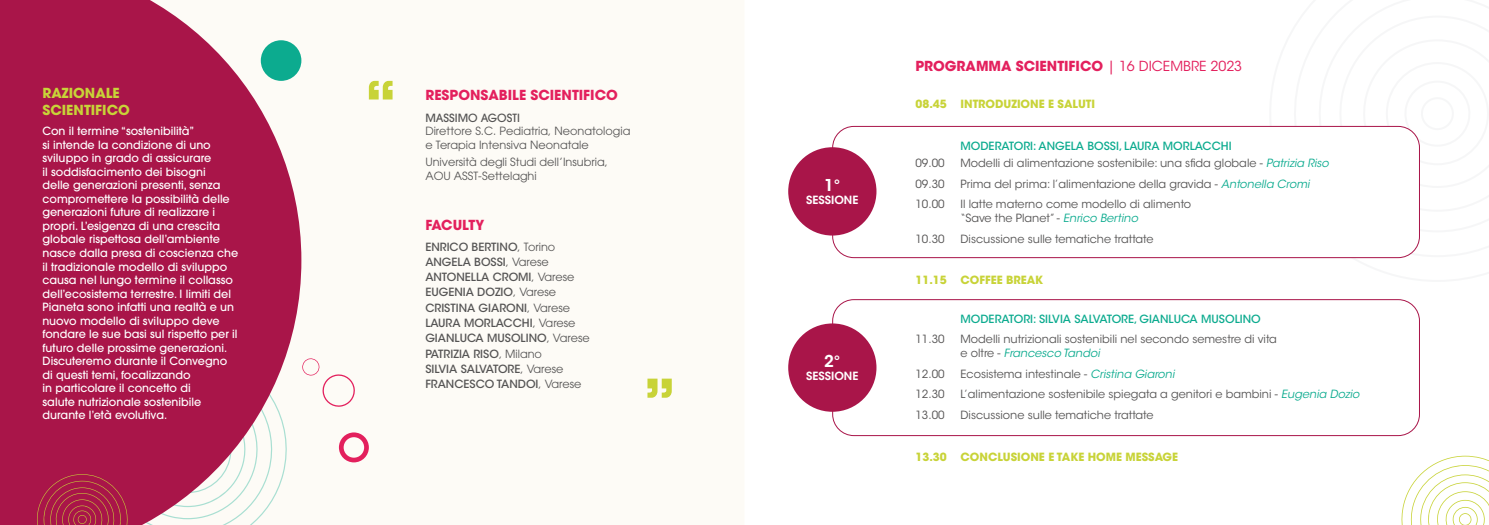
<style>
.page{position:relative;width:1489px;height:525px;background:#fff}
.page>*{position:absolute;margin:0;border:0;box-sizing:border-box;transform-origin:0 0}
.t1{font:600 16.25px "ITC Avant Garde Std";color:#fff}
.t2{font:700 13.75px "ITC Avant Garde Std";color:#e3205d}
.t3{font:700 13.75px "ITC Avant Garde Pro";color:#e3205d}
.t4{font:700 13.75px/16.5px "ITC Avant Garde Pro";color:#c8d338}
.t5{font:700 13.75px "ITC Avant Garde Pro";letter-spacing:-.025em;color:#e3205d}
.t6{font:500 11.25px/13.5px "ITC Avant Garde Pro";color:#fff}
.t7{font:11.25px/13.5px "ITC Avant Garde Std";color:#555454}
.t8{font:500 11.25px/15.2px "ITC Avant Garde Std";color:#555454}
.t9{font:11.25px/13.5px "ITC Avant Garde Pro";color:#555454}
.t10{font:500 11.25px "ITC Avant Garde Std";color:#0cab8f}
.t11{font:700 11.25px "ITC Avant Garde Std";color:#c8d338}
.t12{font:600 11.25px "ITC Avant Garde Std";color:#fff}
.t13{font:500 11.25px "ITC Avant Garde Pro";color:#555454}
.s1{font-family:"ITC Avant Garde Pro";font-weight:400}
.s2{font-weight:400}
.s3{font-style:italic;color:#0cab8f}
</style>
<div class="page">
<svg style="left:1251px;top:125px;width:169px;height:134px"></svg>
<svg style="left:339px;top:432px;width:30px;height:30px"></svg>
<svg style="left:302px;top:358px;width:53px;height:49px"></svg>
<div style="left:832px;top:126px;width:587px;height:131px;background:#fff;border-radius:21px"></div>
<div style="left:832px;top:126px;width:587px;height:132px;border:1px solid #a91549;border-radius:21px"></div>
<div style="left:832px;top:299px;width:587px;height:136px;border:1px solid #a91549;border-radius:21px"></div>
<svg style="left:0;top:0;width:301px;height:524px;background:#b1315e"></svg>
<svg style="left:32px;top:364px;width:249px;height:160px"></svg>
<svg style="left:647px;top:378px;width:24px;height:19px"></svg>
<svg style="left:369px;top:81px;width:23px;height:18px"></svg>
<svg style="left:1401px;top:455px;width:87px;height:69px"></svg>
<div style="left:788px;top:147px;width:88px;height:88px;background:#a91549;border-radius:50%"></div>
<div style="left:788px;top:323px;width:88px;height:88px;background:#a91549;border-radius:50%"></div>
<p class="t4" style="left:43px;top:85px;width:89px">RAZIONALE<br>SCIENTIFICO</p>
<p class="t6" style="left:43px;top:124px;width:197px">Con il termine “sostenibilità”<br>si intende la condizione di uno sviluppo in grado di assicurare<br>il soddisfacimento dei bisogni<br>delle generazioni presenti, senza compromettere la possibilità delle generazioni future di realizzare i propri. L’esigenza di una crescita globale rispettosa dell’ambiente nasce dalla presa di coscienza che il tradizionale modello di sviluppo causa nel lungo termine il collasso dell’ecosistema terrestre. I limiti del Pianeta sono infatti una realtà e un nuovo modello di sviluppo deve fondare le sue basi sul rispetto per il futuro delle prossime generazioni.<br>Discuteremo durante il Convegno di questi temi, focalizzando<br>in particolare il concetto di<br>salute nutrizionale sostenibile durante l’età evolutiva.</p>
<p class="t3" style="left:425px;top:85px;width:194px">RESPONSABILE SCIENTIFICO</p>
<p class="t13" style="left:425px;top:111px;width:96px">MASSIMO AGOSTI</p>
<p class="t9" style="left:425px;top:124px;width:206px">Direttore S.C. Pediatria, Neonatologia e Terapia Intensiva Neonatale</p>
<p class="t9" style="left:425px;top:155px;width:184px">Università degli Studi dell’Insubria,<br>AOU ASST-Settelaghi</p>
<p class="t5" style="left:425px;top:216px;width:60px">FACULTY</p>
<p class="t8" style="left:425px;top:239px;width:166px">ENRICO BERTINO<span class="s1">, Torino<br></span>ANGELA BOSSI<span class="s1">, Varese<br></span>ANTONELLA CROMI<span class="s1">, Varese<br></span>EUGENIA DOZIO<span class="s1">, Varese<br></span>CRISTINA GIARONI<span class="s1">, Varese<br></span>LAURA MORLACCHI<span class="s1">, Varese<br></span>GIANLUCA MUSOLINO<span class="s1">, Varese<br></span>PATRIZIA RISO<span class="s1">, Milano<br></span>SILVIA SALVATORE<span class="s1">, Varese<br></span>FRANCESCO TANDOI<span class="s1">, Varese</span></p>
<h1 class="t1" style="left:824px;top:174px;width:18px">1°</h1>
<p class="t12" style="left:806px;top:193px;width:54px">SESSIONE</p>
<h1 class="t1" style="left:824px;top:350px;width:18px">2°</h1>
<p class="t12" style="left:806px;top:369px;width:54px">SESSIONE</p>
<p class="t2" style="left:915px;top:57px;width:328px">PROGRAMMA SCIENTIFICO <span class="s2">| 16 DICEMBRE 2023</span></p>
<p class="t11" style="left:915px;top:97px;width:181px">08.45 INTRODUZIONE E SALUTI</p>
<p class="t10" style="left:960px;top:139px;width:272px">MODERATORI: ANGELA BOSSI, LAURA MORLACCHI</p>
<p class="t7" style="left:915px;top:156px;width:31px">09.00</p>
<p class="t7" style="left:960px;top:156px;width:372px">Modelli di alimentazione sostenibile: una sfida globale - <span class="s3">Patrizia Riso</span></p>
<p class="t7" style="left:915px;top:177px;width:31px">09.30</p>
<p class="t7" style="left:960px;top:177px;width:353px">Prima del prima: l’alimentazione della gravida - <span class="s3">Antonella Cromi</span></p>
<p class="t7" style="left:915px;top:198px;width:31px">10.00</p>
<p class="t7" style="left:960px;top:198px;width:232px">Il latte materno come modello di alimento “Save the Planet” - <span class="s3">Enrico Bertino</span></p>
<p class="t7" style="left:915px;top:232px;width:31px">10.30</p>
<p class="t7" style="left:960px;top:232px;width:194px">Discussione sulle tematiche trattate</p>
<p class="t11" style="left:915px;top:273px;width:129px">11.15 COFFEE BREAK</p>
<p class="t10" style="left:960px;top:311px;width:302px">MODERATORI: SILVIA SALVATORE, GIANLUCA MUSOLINO</p>
<p class="t7" style="left:915px;top:332px;width:31px">11.30</p>
<p class="t7" style="left:960px;top:332px;width:318px">Modelli nutrizionali sostenibili nel secondo semestre di vita e o l t re - <span class="s3">Francesco Tandoi</span></p>
<p class="t7" style="left:915px;top:366px;width:31px">12.00</p>
<p class="t7" style="left:960px;top:366px;width:218px">Ecosistema intestinale - <span class="s3">Cristina Giaroni</span></p>
<p class="t7" style="left:915px;top:387px;width:31px">12.30</p>
<p class="t7" style="left:960px;top:387px;width:403px">L’alimentazione sostenibile spiegata a genitori e bambini - <span class="s3">Eugenia Dozio</span></p>
<p class="t7" style="left:915px;top:408px;width:31px">13.00</p>
<p class="t7" style="left:960px;top:408px;width:194px">Discussione sulle tematiche trattate</p>
<p class="t11" style="left:915px;top:449px;width:264px">13.30 CONCLUSIONE E TAKE HOME MESSAGE</p>
</div>
